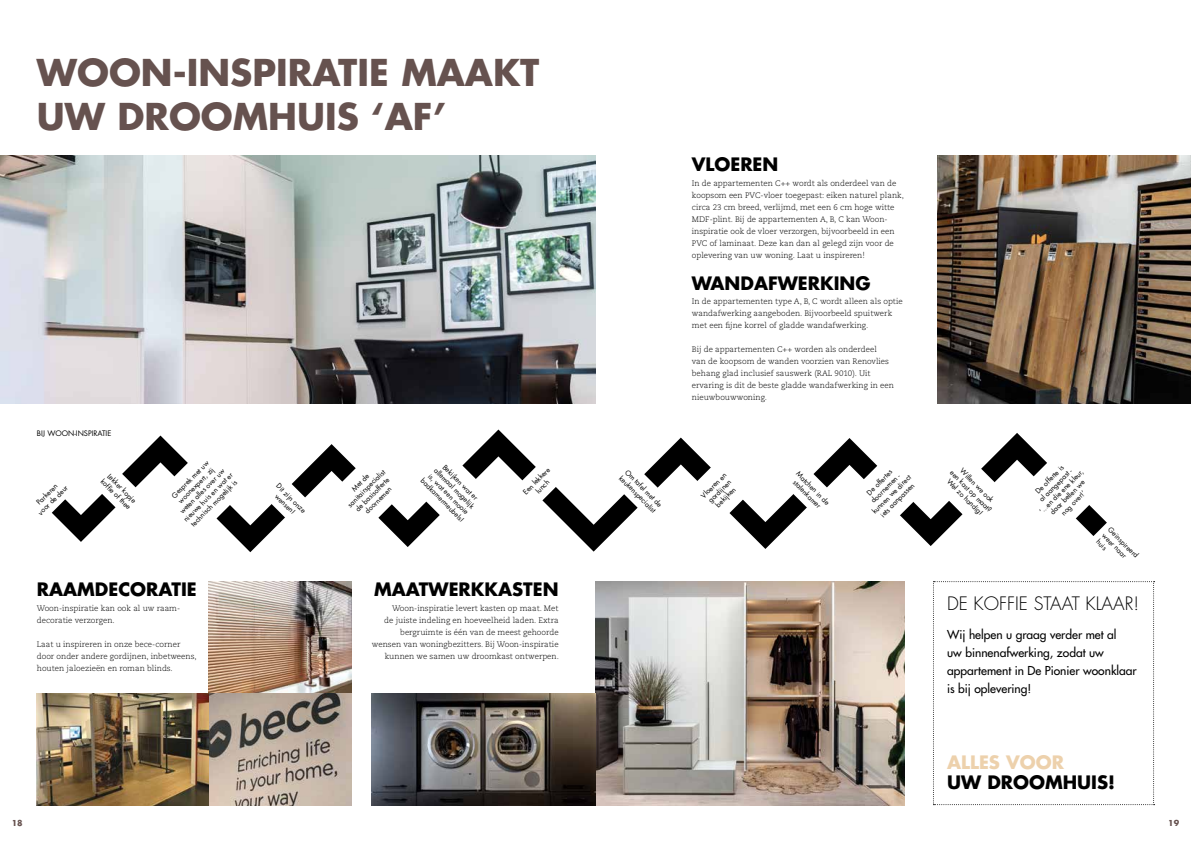
<style>
.page{position:relative;width:1191px;height:842px;background:#fff}
.page>*{position:absolute;margin:0;border:0;box-sizing:border-box;transform-origin:0 0}
.t1{font:700 36px/43.2px "Futura Std";color:#66524f}
.t2{font:700 18px "Futura Std";color:#000}
.t3{font:300 18px "Futura Std";color:#000}
.t4{font:700 18px "Futura Std";color:#edd1ac}
.t5{font:500 12px/18px "Futura Std";color:#000}
.t6{font:300 8px/12px "Caecilia LT Std";color:#000}
.t7{font:700 8px "Futura Std";color:#66524f}
.t8{font:7.4px "Futura Std";color:#000}
.t9{font:7px/8.4px "Futura Std";color:#000;text-align:center}
</style>
<div class="page">
<img style="left:0;top:156px;width:595px;height:248px">
<img style="left:595px;top:581px;width:253px;height:224px">
<img style="left:937px;top:156px;width:254px;height:248px">
<img style="left:208px;top:581px;width:143px;height:224px">
<img style="left:37px;top:693px;width:171px;height:112px">
<svg style="left:67px;top:429px;width:962px;height:123px"></svg>
<svg style="left:609px;top:459px;width:64px;height:64px"></svg>
<svg style="left:778px;top:459px;width:64px;height:64px"></svg>
<svg style="left:686px;top:458px;width:66px;height:66px"></svg>
<svg style="left:329px;top:451px;width:163px;height:80px"></svg>
<svg style="left:848px;top:445px;width:307px;height:360px"></svg>
<svg style="left:507px;top:451px;width:64px;height:64px"></svg>
<svg style="left:87px;top:445px;width:161px;height:92px"></svg>
<svg style="left:51px;top:457px;width:30px;height:71px"></svg>
<svg style="left:256px;top:469px;width:64px;height:64px"></svg>
<img style="left:371px;top:693px;width:224px;height:112px">
<h1 class="t1" style="left:37px;top:51px;width:504px">WOON-INSPIRATIE MAAKT<br>UW DROOMHUIS ‘AF’</h1>
<h2 class="t2" style="left:692px;top:152px;width:88px">VLOEREN</h2>
<p class="t6" style="left:692px;top:177px;width:214px">In de appartementen C++ wordt als onderdeel van de koopsom een PVC-vloer toegepast: eiken naturel plank, circa 23 cm breed, verlijmd, met een 6 cm hoge witte MDF-plint. Bij de appartementen A, B, C kan Woon&shy;inspiratie ook de vloer verzorgen, bijvoorbeeld in een PVC of laminaat. Deze kan dan al gelegd zijn voor de oplevering van uw woning. Laat u inspireren!</p>
<h2 class="t2" style="left:692px;top:271px;width:180px">WANDAFWERKING</h2>
<p class="t6" style="left:692px;top:296px;width:212px">In de appartementen type A, B, C wordt alleen als optie wandafwerking aangeboden. Bijvoorbeeld spuitwerk met een fijne korrel of gladde wandafwerking.</p>
<p class="t6" style="left:692px;top:344px;width:203px">Bij de appartementen C++ worden als onderdeel<br>van de koopsom de wanden voorzien van Renovlies behang glad inclusief sauswerk (RAL 9010). Uit ervaring is dit de beste gladde wandafwerking in een nieuwbouwwoning.</p>
<p class="t8" style="left:37px;top:428px;width:76px">BIJ WOON-INSPIRATIE</p>
<p class="t9" style="left:30px;top:505px;width:41px;rotate:-45deg">Parkeren voor de deur</p>
<p class="t9" style="left:164px;top:500px;width:68px;rotate:-45deg">Gesprek met uw woonexpert, zij weten alles over uw nieuwe huis en wat er technisch mogelijk is</p>
<p class="t9" style="left:443px;top:459px;width:59px;rotate:45deg">Bekijken wat er allemaal mogelijk is, wat een mooie badkamermeubels!</p>
<p class="t9" style="left:800px;top:470px;width:45px;rotate:45deg">Matchen in de stalenkamer</p>
<p class="t9" style="left:960px;top:462px;width:57px;rotate:45deg">Willen we ook een kast op maat?<br>Wel zo handig!</p>
<p class="t9" style="left:1025px;top:497px;width:60px;rotate:-45deg">De offerte is<br>al aangepast - ‘...en die ene kleur, daar bellen we nog over!’</p>
<p class="t9" style="left:521px;top:490px;width:36px;rotate:-45deg">Een lekkere lunch</p>
<p class="t9" style="left:111px;top:471px;width:41px;text-align:left;rotate:45deg">Lekker kopje koffi e of thee</p>
<p class="t9" style="left:629px;top:468px;width:51px;text-align:left;rotate:45deg">Om tafel met de keukenspecialist</p>
<p class="t9" style="left:340px;top:497px;width:51px;rotate:-45deg">Met de sanitairspecialist de basisofferte doornemen</p>
<p class="t9" style="left:858px;top:498px;width:53px;rotate:-45deg">De offertes doornemen - kunnen we direct iets aanpassen</p>
<p class="t9" style="left:699px;top:494px;width:34px;text-align:left;rotate:-45deg">Vloeren en gordijnen bekijken</p>
<p class="t9" style="left:280px;top:482px;width:40px;rotate:45deg">Dit zijn onze wensen!</p>
<p class="t9" style="left:1112px;top:525px;width:41px;text-align:left;rotate:45deg">Geïnspireerd weer naar huis</p>
<h2 class="t2" style="left:37px;top:577px;width:161px">RAAMDECORATIE</h2>
<p class="t6" style="left:37px;top:602px;width:145px">Woon-inspiratie kan ook al uw raam&shy;decoratie verzorgen.</p>
<p class="t6" style="left:37px;top:638px;width:161px">Laat u inspireren in onze bece-corner door onder andere gordijnen, inbetweens, houten jaloezieën en roman blinds.</p>
<h2 class="t2" style="left:374px;top:577px;width:186px">MAATWERKKASTEN</h2>
<p class="t6" style="left:372px;top:602px;width:189px;text-align:right">Woon-inspiratie levert kasten op maat. Met<br>de juiste indeling en hoeveelheid laden. Extra bergruimte is één van de meest gehoorde wensen van woningbezitters. Bij Woon-inspiratie kunnen we samen uw droomkast ontwerpen.</p>
<h2 class="t3" style="left:947px;top:593px;width:194px">DE KOFFIE STAAT KLAAR!</h2>
<h3 class="t5" style="left:947px;top:626px;width:191px">Wij helpen u graag verder met al<br>uw binnenafwerking, zodat uw appartement in De Pionier woonklaar is bij oplevering!</h3>
<h2 class="t4" style="left:947px;top:750px;width:118px">ALLES VOOR</h2>
<h2 class="t2" style="left:947px;top:770px;width:169px">UW DROOMHUIS!</h2>
<p class="t7" style="left:12px;top:817px;width:12px">18</p>
<p class="t7" style="left:1168px;top:817px;width:12px">19</p>
</div>
